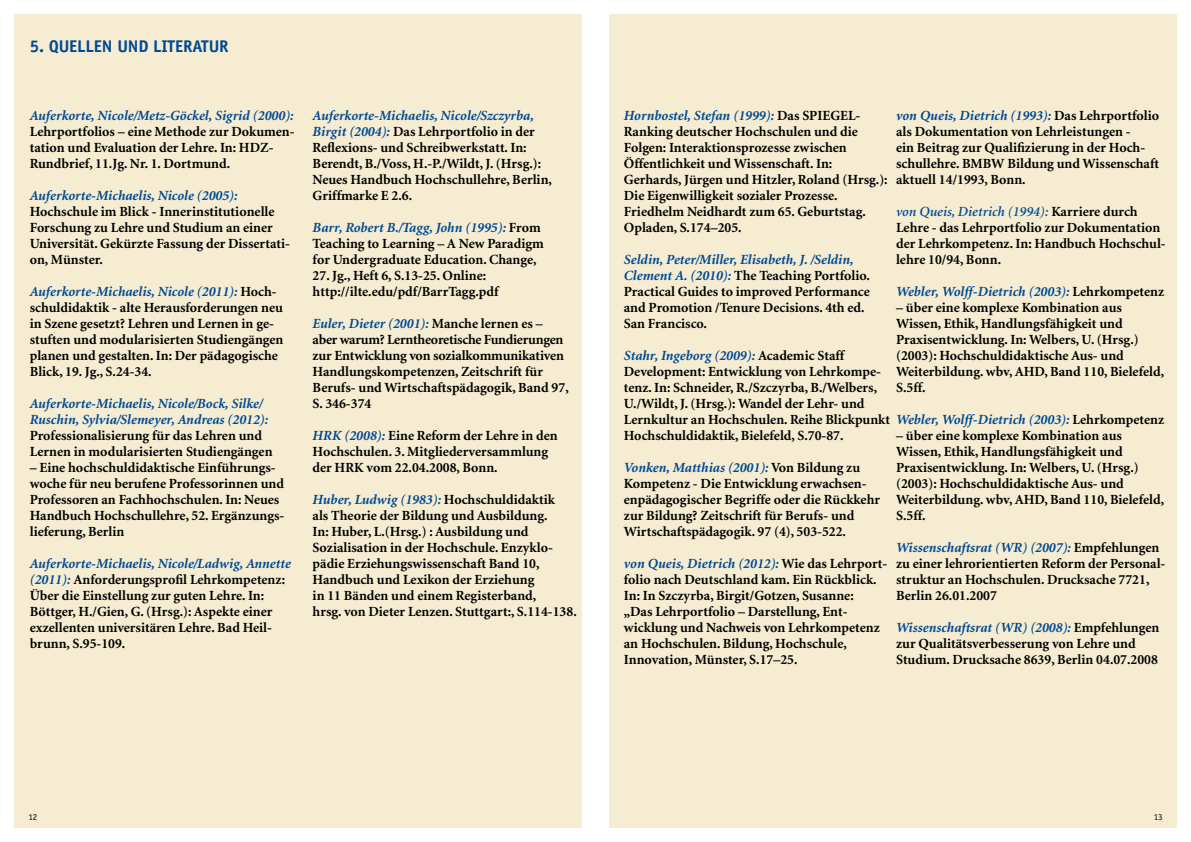
<style>
.page{position:relative;width:1191px;height:842px;background:#fff}
.page>*{position:absolute;margin:0;border:0;box-sizing:border-box;transform-origin:0 0}
.t1{font:700 17px "Officina Sans";letter-spacing:-.01em;color:#004a93}
.t2{font:700 14px/16px "Minion";color:#000}
.t3{font:italic 700 14px/16px "Minion";color:#004a93}
.t4{font:9px "Officina Sans";color:#000}
.s1{font-style:italic;color:#004a93}
.s2{font-weight:600;font-style:italic;color:#004a93}
.s3{font-style:normal;color:#000}
</style>
<div class="page">
<div style="left:610px;top:15px;width:566px;height:813px;background:#f5ecd1"></div>
<div style="left:14px;top:15px;width:567px;height:813px;background:#f5ecd1"></div>
<p class="t1" style="left:30px;top:36px;width:197px">5. QUELLEN UN D LITERATUR</p>
<p class="t3" style="left:30px;top:108px;width:265px">Auferkorte, Nicole/Metz-Göckel, Sigrid (2000):</p>
<p class="t2" style="left:30px;top:124px;width:266px">Lehrportfolios – eine Methode zur Dokumen&shy;tation und Evaluation der Lehre. In: HDZ-<br>Rundbrief, 11.Jg. Nr. 1. Dortmund.</p>
<p class="t3" style="left:30px;top:188px;width:209px">Auferkorte-Michaelis, Nicole (2005):</p>
<p class="t2" style="left:30px;top:204px;width:262px">Hochschule im Blick - Innerinstitutionelle Forschung zu Lehre und Studium an einer Universität. Gekürzte Fassung der Dissertati&shy;on, Münster.</p>
<p class="t2" style="left:30px;top:284px;width:255px"><span class="s1">Auferkorte-Michaelis, Nicole (2011):</span> Hoch&shy;schuldidaktik - alte Herausforderungen neu in Szene gesetzt? Lehren und Lernen in ge&shy;stuften und modularisierten Studiengängen planen und gestalten. In: Der pädagogische Blick, 19. Jg., S.24-34.</p>
<p class="t3" style="left:30px;top:396px;width:240px">Auferkorte-Michaelis, Nicole/Bock, Silke/<br>Ruschin, Sylvia/Slemeyer, Andreas (2012):</p>
<p class="t2" style="left:30px;top:428px;width:244px">Professionalisierung für das Lehren und<br>Lernen in modularisierten Studiengängen</p>
<p class="t2" style="left:30px;top:460px;width:256px">– Eine hochschuldidaktische Einführungs&shy;woche für neu berufene Professorinnen und Professoren an Fachhochschulen. In: Neues Handbuch Hochschullehre, 52. Ergänzungs&shy;lieferung, Berlin</p>
<p class="t2" style="left:30px;top:556px;width:263px"><span class="s1">Auferkorte-Michaelis, Nicole/Ladwig, Annette (2011):</span> Anforderungsprofil Lehrkompetenz:<br>Über die Einstellung zur guten Lehre. In:<br>Böttger, H./Gien, G. (Hrsg.): Aspekte einer exzellenten universitären Lehre. Bad Heil&shy;brunn, S.95-109.</p>
<p class="t2" style="left:313px;top:108px;width:241px"><span class="s1">Auferkorte-Michaelis, Nicole/Szczyrba, Birgit (2004):</span> Das Lehrportfolio in der Reflexions- und Schreibwerkstatt. In:<br>Berendt, B./Voss, H.-P./Wildt, J. (Hrsg.):<br>Neues Handbuch Hochschullehre, Berlin, Griffmarke E 2.6.</p>
<p class="t2" style="left:313px;top:220px;width:233px"><span class="s1">Barr, Robert B./Tagg, John (1995):</span> From<br>Teaching to Learning – A New Paradigm for Undergraduate Education. Change,</p>
<p class="t2" style="left:313px;top:268px;width:187px">27. Jg., Heft 6, S.13-25. Online: http://ilte.edu/pdf/BarrTagg.pdf</p>
<p class="t2" style="left:313px;top:316px;width:258px"><span class="s1">Euler, Dieter (2001):</span> Manche lernen es – aber warum? Lerntheoretische Fundierungen zur Entwicklung von sozialkommunikativen Handlungskompetenzen, Zeitschrift für Berufs- und Wirtschaftspädagogik, Band 97, S. 346-374</p>
<p class="t2" style="left:313px;top:428px;width:246px"><span class="s1">HRK (2008):</span> Eine Reform der Lehre in den<br>Hochschulen. 3. Mitgliederversammlung der HRK vom 22.04.2008, Bonn.</p>
<p class="t2" style="left:313px;top:492px;width:266px"><span class="s1">Huber, Ludwig (1983):</span> Hochschuldidaktik<br>als Theorie der Bildung und Ausbildung.<br>In: Huber, L.(Hrsg.) : Ausbildung und Sozialisation in der Hochschule. Enzyklo&shy;pädie Erziehungswissenschaft Band 10, Handbuch und Lexikon der Erziehung<br>in 11 Bänden und einem Registerband,<br>hrsg. von Dieter Lenzen. Stuttgart:, S.114-138.</p>
<p class="t2" style="left:624px;top:108px;width:265px"><span class="s1">Hornbostel, Stefan (1999):</span> Das SPIEGEL-Ranking deutscher Hochschulen und die Folgen: Interaktionsprozesse zwischen Öffentlichkeit und Wissenschaft. In:<br>Gerhards, Jürgen und Hitzler, Roland (Hrsg.):<br>Die Eigenwilligkeit sozialer Prozesse.<br>Friedhelm Neidhardt zum 65. Geburtstag.<br>Opladen, S.174–205.</p>
<p class="t2" style="left:624px;top:252px;width:247px"><span class="s1">Seldin, Peter/Miller, Elisabeth, J. /Seldin, Clement A. (2010):</span> The Teaching Portfolio.<br>Practical Guides to improved Performance and Promotion /Tenure Decisions. 4th ed.<br>San Francisco.</p>
<p class="t2" style="left:624px;top:348px;width:542px"><span class="s1">Stahr, Ingeborg (2009):</span> Academic Staff<br>Development: Entwicklung von Lehrkompe-<br>tenz. In: Schneider, R./Szczyrba, B./Welbers,<br>U./Wildt, J. (Hrsg.): Wandel der Lehr- und<br>Lernkultur an Hochschulen. Reihe Blickpunkt <span class="s1">Webler, Wolff-Dietrich (2003):</span> Lehrkompetenz Hochschuldidaktik, Bielefeld, S.70-87.</p>
<p class="t2" style="left:624px;top:460px;width:258px"><span class="s1">Vonken, Matthias (2001):</span> Von Bildung zu Kompetenz - Die Entwicklung erwachsen&shy;enpädagogischer Begriffe oder die Rückkehr zur Bildung? Zeitschrift für Berufs- und Wirtschaftspädagogik. 97 (4), 503-522.</p>
<p class="t2" style="left:624px;top:556px;width:265px"><span class="s1">von Queis, Dietrich (2012):</span> Wie das Lehrport&shy;folio nach Deutschland kam. Ein Rückblick.<br>In: In Szczyrba, Birgit/Gotzen, Susanne:<br>„Das Lehrportfolio – Darstellung, Ent&shy;wicklung und Nachweis von Lehrkompetenz an Hochschulen. Bildung, Hochschule, Innovation, Münster, S.17–25.</p>
<p class="t2" style="left:896px;top:108px;width:264px"><span class="s1">von Queis, Dietrich (1993):</span> Das Lehrportfolio als Dokumentation von Lehrleistungen -<br>ein Beitrag zur Qualifizierung in der Hoch&shy;schullehre. BMBW Bildung und Wissenschaft aktuell 14/1993, Bonn.</p>
<p class="t2" style="left:896px;top:204px;width:271px"><span class="s2">von Queis, Dietrich (1994):</span> Karriere durch Lehre - das Lehrportfolio zur Dokumentation der Lehrkompetenz. In: Handbuch Hochschul&shy;lehre 10/94, Bonn.</p>
<p class="t3" style="left:896px;top:284px;width:270px">Webler, Wolff-Dietrich (2003): <span class="s3">Lehrkompetenz</span></p>
<p class="t2" style="left:896px;top:300px;width:269px">– über eine komplexe Kombination aus Wissen, Ethik, Handlungsfähigkeit und Praxisentwicklung. In: Welbers, U. (Hrsg.) (2003): Hochschuldidaktische Aus- und Weiterbildung. wbv, AHD, Band 110, Bielefeld, S.5ff.</p>
<p class="t2" style="left:896px;top:428px;width:269px">– über eine komplexe Kombination aus Wissen, Ethik, Handlungsfähigkeit und Praxisentwicklung. In: Welbers, U. (Hrsg.) (2003): Hochschuldidaktische Aus- und Weiterbildung. wbv, AHD, Band 110, Bielefeld, S.5ff.</p>
<p class="t2" style="left:896px;top:540px;width:271px"><span class="s1">Wissenschaftsrat (WR) (2007):</span> Empfehlungen zu einer lehrorientierten Reform der Personal&shy;struktur an Hochschulen. Drucksache 7721, Berlin 26.01.2007</p>
<p class="t2" style="left:896px;top:620px;width:265px"><span class="s1">Wissenschaftsrat (WR) (2008):</span> Empfehlungen zur Qualitätsverbesserung von Lehre und<br>Studium. Drucksache 8639, Berlin 04.07.2008</p>
<p class="t4" style="left:28px;top:812px;width:10px">12</p>
<p class="t4" style="left:1153px;top:812px;width:10px">13</p>
</div>
